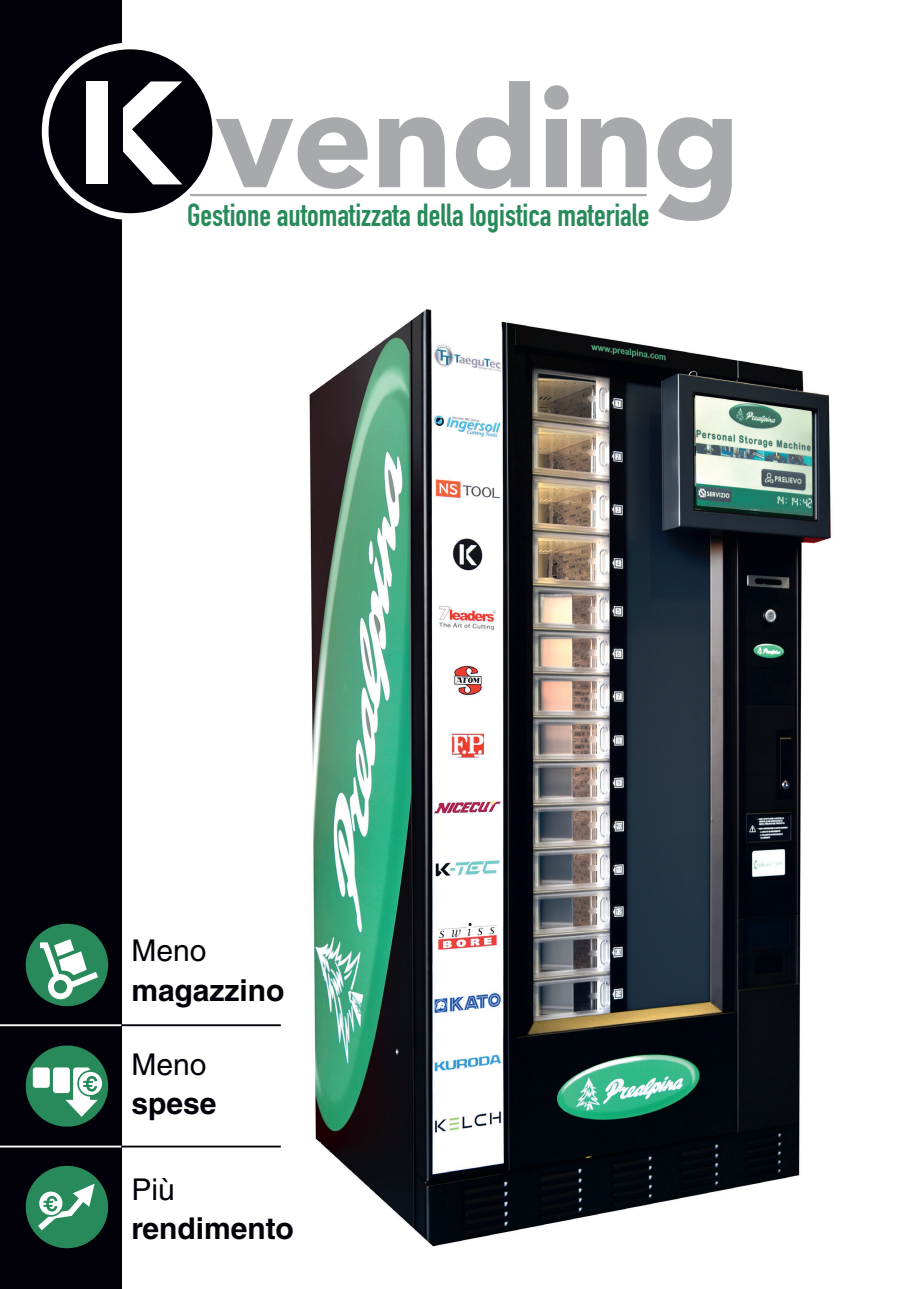
<style>
.page{position:relative;width:919px;height:1289px;background:#fff}
.page>*{position:absolute;margin:0;border:0;box-sizing:border-box;transform-origin:0 0}
.t1{font:31.5px "DIN Engschrift Alternate";color:#288a5b}
.t2{font:700 30px "Helvetica LT Std";color:#02010a}
.t3{font:30px "Helvetica LT Std";color:#02010a}
</style>
<div class="page">
<hr style="left:121px;top:1024px;width:160px;height:2px;background:#02010a">
<hr style="left:121px;top:1145px;width:160px;height:2px;background:#02010a">
<img style="left:309px;top:309px;width:522px;height:938px">
<div style="left:0;top:0;width:121px;height:1288px;background:#02010a"></div>
<div style="left:42px;top:43px;width:177px;height:177px;border:14px solid #fff;border-radius:50%"></div>
<div style="left:49px;top:49px;width:163px;height:164px;background:#02010a;border-radius:50%"></div>
<div style="left:86px;top:82px;width:22px;height:102px;background:#fff"></div>
<svg style="left:123px;top:81px;width:59px;height:103px"></svg>
<svg style="left:216px;top:81px;width:515px;height:140px"></svg>
<hr style="left:190px;top:194px;width:456px;height:2px;background:#a8a9ad">
<svg style="left:26px;top:1045px;width:82px;height:81px"></svg>
<svg style="left:26px;top:923px;width:82px;height:83px"></svg>
<svg style="left:26px;top:1165px;width:82px;height:83px"></svg>
<hr style="left:0;top:1024px;width:121px;height:2px;background:#fff">
<hr style="left:0;top:1145px;width:121px;height:2px;background:#fff">
<p class="t1" style="left:187px;top:196px;width:463px">Gestione automatizzata della logistica materiale</p>
<p class="t3" style="left:131px;top:933px;width:77px">Meno</p>
<p class="t2" style="left:131px;top:971px;width:155px">magazzino</p>
<p class="t3" style="left:131px;top:1047px;width:77px">Meno</p>
<p class="t2" style="left:131px;top:1085px;width:87px">spese</p>
<p class="t3" style="left:131px;top:1171px;width:45px">Più</p>
<p class="t2" style="left:131px;top:1209px;width:164px">rendimento</p>
</div>
